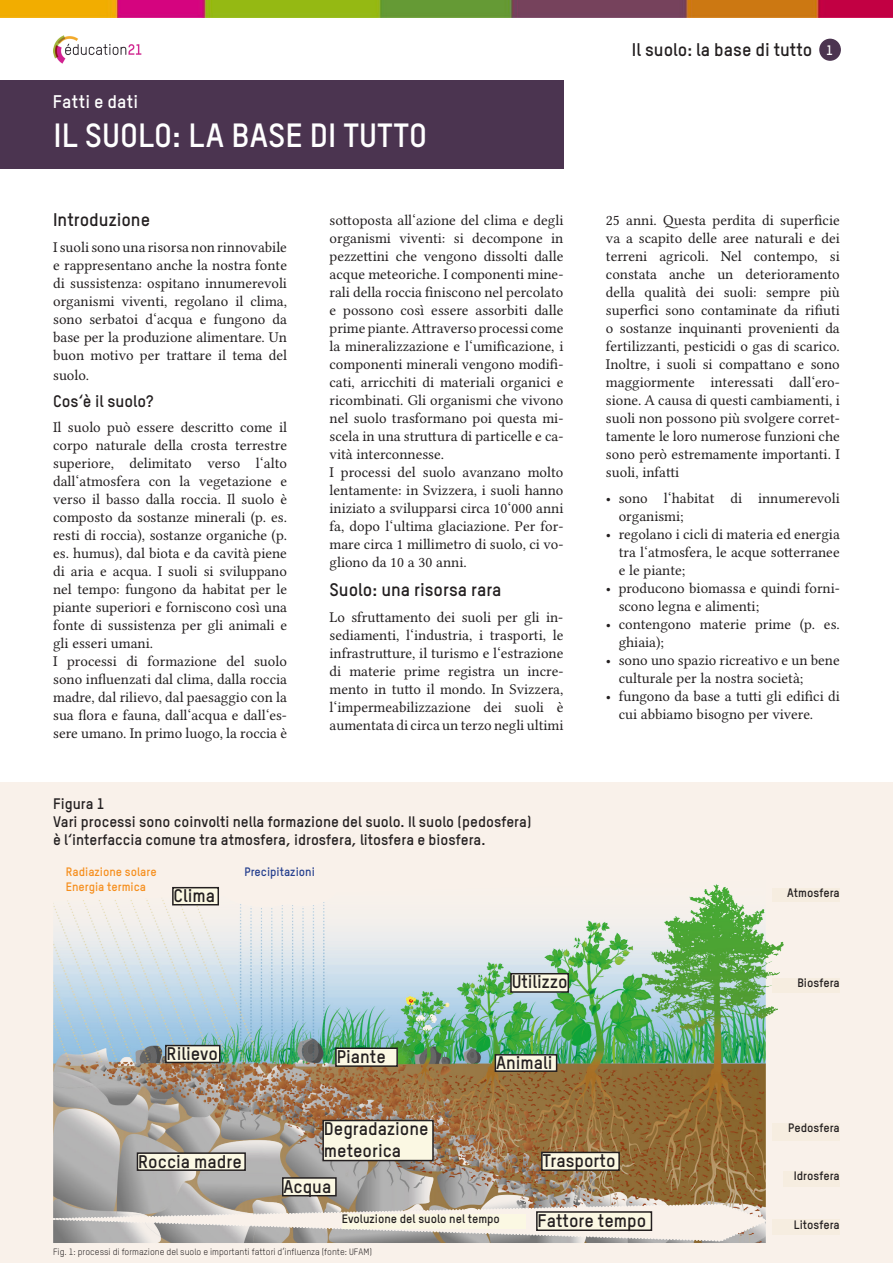
<style>
.page{position:relative;width:893px;height:1263px;background:#fff}
.page>*{position:absolute;margin:0;border:0;box-sizing:border-box;transform-origin:0 0}
.t1{font:700 33px "TSTARPRO";color:#fff}
.t2{font:700 18px/21.6px "TSTARPRO";color:#231f20}
.t3{font:700 18px "TSTARPRO";color:#fff}
.t4{font:700 16.5px "TSTARPRO";color:#231f20}
.t5{font:15px/18px "Lin Libertine O";color:#231f20;text-align:justify}
.t6{font:700 15px/18px "TSTARPRO";color:#231f20}
.t7{font:700 12px "TSTARPRO";color:#231f20}
.t8{font:700 12px "TSTARPRO";color:#f68f1e}
.t9{font:700 12px "TSTARPRO";color:#253f8e}
.t10{font:9px "TSTARPRO";color:#231f20}
.s1{font-size:13.5px;color:#fff}
</style>
<div class="page">
<div style="left:0;top:782px;width:893px;height:481px;background:#f9f1ea"></div>
<div style="left:820px;top:39px;width:20px;height:21px;background:#4b3450;border-radius:50%"></div>
<div style="left:819px;top:39px;width:22px;height:22px;border:2px solid #4b3450;border-radius:50%"></div>
<img style="left:53px;top:35px;width:89px;height:29px">
<div style="left:0;top:80px;width:563px;height:88px;background:#4b3450"></div>
<img style="left:0;top:0;width:893px;height:17px">
<img style="left:53px;top:884px;width:731px;height:359px">
<div style="left:537px;top:1212px;width:114px;height:18px;background:#fbf8e3"></div>
<div style="left:536px;top:1211px;width:116px;height:20px;border:2px solid #231f20"></div>
<div style="left:495px;top:1055px;width:62px;height:16px;background:#fbf8e3"></div>
<div style="left:495px;top:1054px;width:62px;height:18px;border:2px solid #231f20"></div>
<div style="left:283px;top:1178px;width:53px;height:18px;background:#fbf8e3"></div>
<div style="left:282px;top:1177px;width:55px;height:19px;border:2px solid #231f20"></div>
<div style="left:336px;top:1048px;width:61px;height:18px;background:#fbf8e3"></div>
<div style="left:335px;top:1047px;width:63px;height:20px;border:2px solid #231f20"></div>
<div style="left:511px;top:974px;width:57px;height:18px;background:#fbf8e3"></div>
<div style="left:510px;top:973px;width:59px;height:20px;border:2px solid #231f20"></div>
<div style="left:542px;top:1152px;width:77px;height:18px;background:#fbf8e3"></div>
<div style="left:541px;top:1152px;width:79px;height:19px;border:2px solid #231f20"></div>
<div style="left:137px;top:1153px;width:108px;height:17px;background:#fbf8e3"></div>
<div style="left:137px;top:1152px;width:109px;height:19px;border:2px solid #231f20"></div>
<div style="left:323px;top:1120px;width:110px;height:40px;background:#fbf8e3"></div>
<div style="left:322px;top:1120px;width:112px;height:41px;border:2px solid #231f20"></div>
<div style="left:166px;top:1045px;width:54px;height:17px;background:#fbf8e3"></div>
<div style="left:165px;top:1045px;width:56px;height:18px;border:2px solid #231f20"></div>
<div style="left:173px;top:888px;width:45px;height:17px;background:#fbf8e3"></div>
<div style="left:172px;top:887px;width:47px;height:18px;border:2px solid #231f20"></div>
<div style="left:342px;top:1214px;width:184px;height:14px;background:#fbf8e3"></div>
<div style="left:772px;top:978px;width:68px;height:14px;background:#f6ede0"></div>
<div style="left:772px;top:1123px;width:68px;height:17px;background:#f6ede0"></div>
<div style="left:772px;top:1219px;width:68px;height:16px;background:#f6ede0"></div>
<div style="left:772px;top:888px;width:68px;height:13px;background:#f6ede0"></div>
<div style="left:784px;top:1171px;width:56px;height:16px;background:#f6ede0"></div>
<p class="t3" style="left:53px;top:91px;width:87px">Fatti e dati</p>
<p class="t1" style="left:54px;top:114px;width:375px">IL SUOLO: LA BASE DI TUTTO</p>
<p class="t2" style="left:53px;top:209px;width:98px">Introduzione</p>
<p class="t5" style="left:53px;top:236px;width:235px">I suoli sono una risorsa non rinnovabile e rappresentano anche la nostra fonte di sussistenza: ospitano innumerevoli organismi viventi, regolano il clima, sono serbatoi d‘acqua e fungono da base per la produzione alimentare. Un buon motivo per trattare il tema del</p>
<p class="t5" style="left:53px;top:364px;width:38px">suolo.</p>
<p class="t4" style="left:53px;top:391px;width:102px">Cos‘è il suolo?</p>
<p class="t5" style="left:53px;top:417px;width:235px">Il suolo può essere descritto come il corpo naturale della crosta terrestre superiore, delimitato verso l‘alto dall‘atmosfera con la vegetazione e verso il basso dalla roccia. Il suolo è composto da sostanze minerali (p. es. resti di roccia), sostanze organiche (p. es. humus), dal biota e da cavità piene di aria e acqua. I suoli si sviluppano nel tempo: fungono da habitat per le piante superiori e forniscono così una fonte di sussistenza per gli animali e gli esseri umani.</p>
<p class="t5" style="left:53px;top:651px;width:235px">I processi di formazione del suolo sono influenzati dal clima, dalla roccia madre, dal rilievo, dal paesaggio con la sua flora e fauna, dall‘acqua e dall‘es&shy;sere umano. In primo luogo, la roccia è</p>
<p class="t5" style="left:330px;top:209px;width:235px">sottoposta all‘azione del clima e degli organismi viventi: si decompone in pezzettini che vengono dissolti dalle acque meteoriche. I componenti mine&shy;rali della roccia finiscono nel percolato e possono così essere assorbiti dalle prime piante. Attraverso processi come la mineralizzazione e l‘umificazione, i componenti minerali vengono modifi&shy;cati, arricchiti di materiali organici e ricombinati. Gli organismi che vivono nel suolo trasformano poi questa mi&shy;scela in una struttura di particelle e ca&shy;vità interconnesse.</p>
<p class="t5" style="left:330px;top:461px;width:235px">I processi del suolo avanzano molto lentamente: in Svizzera, i suoli hanno iniziato a svilupparsi circa 10‘000 anni fa, dopo l‘ultima glaciazione. Per for&shy;mare circa 1 millimetro di suolo, ci vo&shy;gliono da 10 a 30 anni.</p>
<p class="t2" style="left:330px;top:578px;width:174px">Suolo: una risorsa rara</p>
<p class="t5" style="left:330px;top:606px;width:235px">Lo sfruttamento dei suoli per gli in&shy;sediamenti, l‘industria, i trasporti, le infrastrutture, il turismo e l‘estrazione di materie prime registra un incre&shy;mento in tutto il mondo. In Svizzera, l‘impermeabilizzazione dei suoli è aumentata di circa un terzo negli ultimi</p>
<p class="t6" style="left:53px;top:794px;width:53px">Figura 1</p>
<p class="t6" style="left:53px;top:812px;width:480px">Vari processi sono coinvolti nella formazione del suolo. Il suolo (pedosfera) è l‘interfaccia comune tra atmosfera, idrosfera, litosfera e biosfera.</p>
<p class="t8" style="left:66px;top:864px;width:92px">Radiazione solare</p>
<p class="t9" style="left:244px;top:864px;width:72px">Precipitazioni</p>
<p class="t8" style="left:66px;top:879px;width:82px">Energia termica</p>
<p class="t2" style="left:174px;top:885px;width:43px">Clima</p>
<p class="t2" style="left:167px;top:1042px;width:53px">Rilievo</p>
<p class="t2" style="left:337px;top:1045px;width:51px">Piante</p>
<p class="t2" style="left:512px;top:971px;width:57px">Utilizzo</p>
<p class="t2" style="left:496px;top:1052px;width:58px">Animali</p>
<p class="t2" style="left:632px;top:38px;width:203px">Il suolo: la base di tutto <span class="s1">1</span></p>
<p class="t5" style="left:606px;top:209px;width:235px">25 anni. Questa perdita di superficie va a scapito delle aree naturali e dei terreni agricoli. Nel contempo, si constata anche un deterioramento della qualità dei suoli: sempre più superfici sono contaminate da rifiuti o sostanze inquinanti provenienti da fertilizzanti, pesticidi o gas di scarico.<br>Inoltre, i suoli si compattano e sono maggiormente interessati dall‘ero&shy;sione. A causa di questi cambiamenti, i suoli non possono più svolgere corret&shy;tamente le loro numerose funzioni che sono però estremamente importanti. I suoli, infatti</p>
<p class="t5" style="left:619px;top:487px;width:223px;text-indent:-13px">• sono l‘habitat di innumerevoli organismi;</p>
<p class="t5" style="left:619px;top:523px;width:223px;text-indent:-13px">• regolano i cicli di materia ed energia tra l‘atmosfera, le acque sotterranee e le piante;</p>
<p class="t5" style="left:619px;top:577px;width:223px;text-indent:-13px">• producono biomassa e quindi forni&shy;scono legna e alimenti;</p>
<p class="t5" style="left:619px;top:613px;width:223px;text-indent:-13px">• contengono materie prime (p. es. ghiaia);</p>
<p class="t5" style="left:619px;top:649px;width:223px;text-indent:-13px">• sono uno spazio ricreativo e un bene culturale per la nostra società;</p>
<p class="t5" style="left:619px;top:685px;width:223px;text-indent:-13px">• fungono da base a tutti gli edifici di cui abbiamo bisogno per vivere.</p>
<p class="t7" style="left:787px;top:885px;width:54px">Atmosfera</p>
<p class="t7" style="left:797px;top:975px;width:44px">Biosfera</p>
<p class="t2" style="left:324px;top:1117px;width:106px">Degradazione meteorica</p>
<p class="t2" style="left:138px;top:1150px;width:105px">Roccia madre</p>
<p class="t2" style="left:543px;top:1149px;width:74px">Trasporto</p>
<p class="t2" style="left:284px;top:1175px;width:49px">Acqua</p>
<p class="t7" style="left:342px;top:1211px;width:160px">Evoluzione del suolo nel tempo</p>
<p class="t10" style="left:53px;top:1246px;width:320px">Fig. 1: processi di formazione del suolo e importanti fattori d‘influenza (fonte: UFAM)</p>
<p class="t2" style="left:538px;top:1209px;width:110px">Fattore tempo</p>
<p class="t7" style="left:788px;top:1120px;width:53px">Pedosfera</p>
<p class="t7" style="left:794px;top:1168px;width:48px">Idrosfera</p>
<p class="t7" style="left:794px;top:1217px;width:47px">Litosfera</p>
</div>
